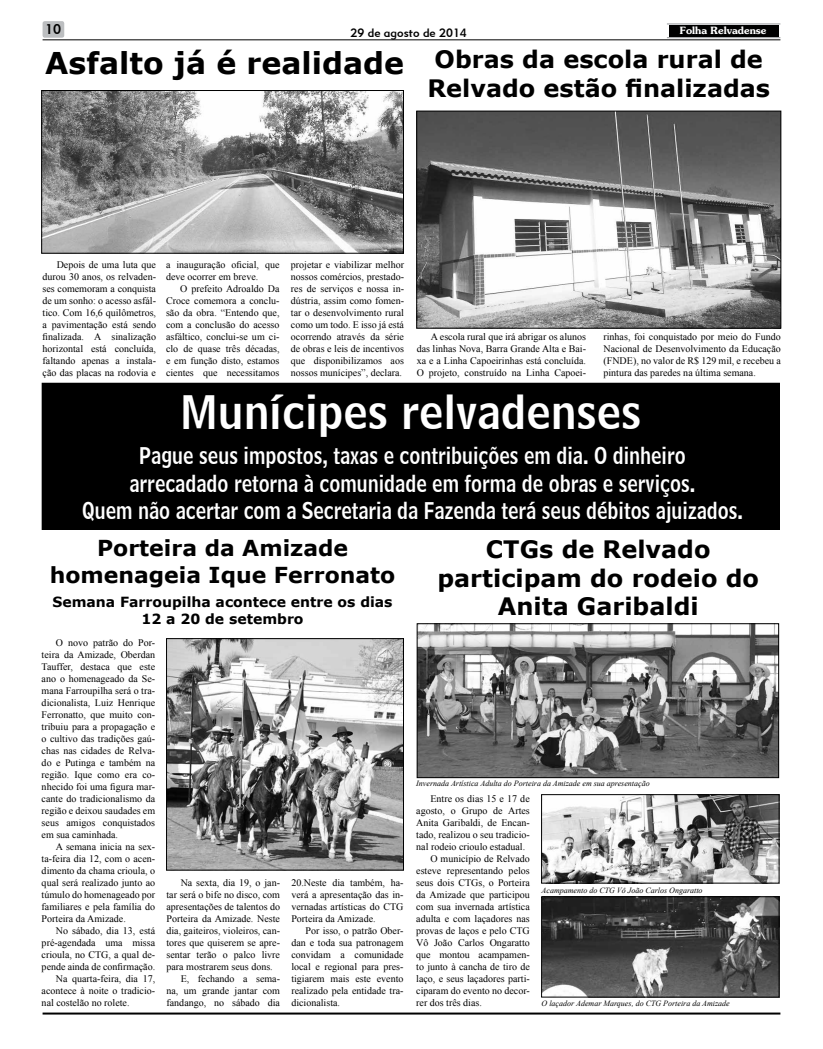
<style>
.page{position:relative;width:823px;height:1049px;background:#fff}
.page>*{position:absolute;margin:0;border:0;box-sizing:border-box;transform-origin:0 0}
.t1{font:46px "Bell Centennial BT Name And Number";color:#fff}
.t2{font:700 30px "Verdana";color:#000}
.t3{font:700 24px/28.8px "Verdana";color:#000;text-align:center}
.t4{font:23px/27.6px "Bell Centennial BT Name And Number";color:#fff;text-align:center;scale:.86 1}
.t5{font:700 22px/26.4px "Verdana";color:#000;text-align:center}
.t6{font:700 14px/16.8px "Verdana";color:#000;text-align:center}
.t7{font:14px "Geometric 415 BT Medium A";color:#000}
.t8{font:12px "Geometric 415 BT Medium A";color:#000}
.t9{font:10px/12px "Times New Roman";color:#000;text-align:justify}
.t10{font:700 10px "Southern";color:#fff}
.t11{font:italic 8px "Times New Roman";color:#000}
</style>
<div class="page">
<div style="left:43px;top:21px;width:21px;height:17px;background:#bcbec0;border-radius:2px"></div>
<hr style="left:43px;top:1012px;width:737px;height:2px;background:#000">
<hr style="left:43px;top:39px;width:737px;height:1px;background:#000">
<hr style="left:666px;top:23px;width:114px;height:1px;background:#939598">
<hr style="left:666px;top:37px;width:114px;height:1px;background:#939598">
<div style="left:668px;top:25px;width:109px;height:11px;background:#000"></div>
<img style="left:168px;top:640px;width:234px;height:228px">
<div style="left:166px;top:638px;width:238px;height:232px;border:1px solid #000"></div>
<img style="left:418px;top:625px;width:358px;height:151px">
<div style="left:416px;top:623px;width:362px;height:155px;border:1px solid #000"></div>
<img style="left:542px;top:796px;width:235px;height:85px">
<div style="left:540px;top:794px;width:239px;height:89px;border:1px solid #000"></div>
<img style="left:542px;top:898px;width:235px;height:97px">
<div style="left:540px;top:896px;width:239px;height:101px;border:1px solid #000"></div>
<div style="left:42px;top:383px;width:737px;height:146px;background:#000"></div>
<div style="left:42px;top:383px;width:737px;height:147px;border:1px solid #000"></div>
<img style="left:43px;top:92px;width:359px;height:160px">
<div style="left:41px;top:90px;width:363px;height:164px;border:1px solid #000"></div>
<img style="left:418px;top:113px;width:360px;height:214px">
<div style="left:416px;top:111px;width:364px;height:218px;border:1px solid #000"></div>
<h3 class="t7" style="left:45px;top:20px;width:18px">10</h3>
<p class="t8" style="left:350px;top:25px;width:118px">29 de agosto de 2014</p>
<p class="t10" style="left:679px;top:24px;width:88px">Folha Relvadense</p>
<h2 class="t2" style="left:45px;top:42px;width:360px">Asfalto já é realidade</h2>
<h3 class="t3" style="left:427px;top:44px;width:344px;text-align:left">Obras da escola rural de<br>Relvado estão finalizadas</h3>
<p class="t9" style="left:43px;top:258px;width:115px;text-indent:14px">Depois de uma luta que durou 30 anos, os relvaden&shy;ses comemoram a conquista de um sonho: o acesso asfál&shy;tico. Com 16,6 quilômetros, a pavimentação está sendo finalizada. A sinalização horizontal está concluída, faltando apenas a instala&shy;ção das placas na rodovia e</p>
<p class="t9" style="left:166px;top:258px;width:115px">a inauguração oficial, que deve ocorrer em breve.</p>
<p class="t9" style="left:166px;top:282px;width:115px;text-indent:14px">O prefeito Adroaldo Da Croce comemora a conclu&shy;são da obra. “Entendo que, com a conclusão do acesso asfáltico, conclui-se um ci&shy;clo de quase três décadas, e em função disto, estamos cientes que necessitamos</p>
<p class="t9" style="left:291px;top:258px;width:114px">projetar e viabilizar melhor nossos comércios, prestado&shy;res de serviços e nossa in&shy;dústria, assim como fomen&shy;tar o desenvolvimento rural como um todo. E isso já está ocorrendo através da série de obras e leis de incentivos que disponibilizamos aos nossos munícipes”, declara.</p>
<p class="t9" style="left:416px;top:330px;width:171px;text-indent:14px">A escola rural que irá abrigar os alunos das linhas Nova, Barra Grande Alta e Bai&shy;xa e a Linha Capoeirinhas está concluída.<br>O projeto, construído na Linha Capoei-</p>
<p class="t9" style="left:603px;top:330px;width:179px">rinhas, foi conquistado por meio do Fundo Nacional de Desenvolvimento da Educação (FNDE), no valor de R$ 129 mil, e recebeu a pintura das paredes na última semana.</p>
<h1 class="t1" style="left:180px;top:383px;width:463px">Munícipes relvadenses</h1>
<h3 class="t4" style="left:82px;top:441px;width:770px">Pague seus impostos, taxas e contribuições em dia. O dinheiro<br>arrecadado retorna à comunidade em forma de obras e serviços.<br>Quem não acertar com a Secretaria da Fazenda terá seus débitos ajuizados.</h3>
<h3 class="t5" style="left:50px;top:535px;width:347px">Porteira da Amizade homenageia Ique Ferronato</h3>
<h3 class="t6" style="left:52px;top:593px;width:341px">Semana Farroupilha acontece entre os dias<br>12 a 20 de setembro</h3>
<p class="t9" style="left:42px;top:636px;width:115px;text-indent:14px">O novo patrão do Por&shy;teira da Amizade, Oberdan Tauffer, destaca que este ano o homenageado da Se&shy;mana Farroupilha será o tra&shy;dicionalista, Luiz Henrique Ferronatto, que muito con&shy;tribuiu para a propagação e o cultivo das tradições gaú&shy;chas nas cidades de Relva&shy;do e Putinga e também na região. Ique como era co&shy;nhecido foi uma figura mar&shy;cante do tradicionalismo da região e deixou saudades em seus amigos conquistados em sua caminhada.</p>
<p class="t9" style="left:42px;top:840px;width:115px;text-indent:14px">A semana inicia na sex&shy;ta-feira dia 12, com o acen&shy;dimento da chama crioula, o qual será realizado junto ao túmulo do homenageado por familiares e pela família do Porteira da Amizade.</p>
<p class="t9" style="left:56px;top:924px;width:101px">No sábado, dia 13, está</p>
<p class="t9" style="left:42px;top:936px;width:115px">pré-agendada uma missa</p>
<p class="t9" style="left:42px;top:948px;width:115px">crioula, no CTG, a qual de-</p>
<p class="t9" style="left:42px;top:960px;width:115px">pende ainda de confirmação.</p>
<p class="t9" style="left:56px;top:972px;width:101px">Na quarta-feira, dia 17,</p>
<p class="t9" style="left:42px;top:984px;width:115px">acontece à noite o tradicio-</p>
<p class="t9" style="left:42px;top:996px;width:89px">nal costelão no rolete.</p>
<p class="t9" style="left:181px;top:876px;width:101px">Na sexta, dia 19, o jan-</p>
<p class="t9" style="left:166px;top:888px;width:115px">tar será o bife no disco, com</p>
<p class="t9" style="left:166px;top:900px;width:115px">apresentações de talentos do</p>
<p class="t9" style="left:166px;top:912px;width:115px">Porteira da Amizade. Neste</p>
<p class="t9" style="left:166px;top:924px;width:115px">dia, gaiteiros, violeiros, can-</p>
<p class="t9" style="left:166px;top:936px;width:115px">tores que quiserem se apre-</p>
<p class="t9" style="left:166px;top:948px;width:115px">sentar terão o palco livre</p>
<p class="t9" style="left:166px;top:960px;width:108px">para mostrarem seus dons.</p>
<p class="t9" style="left:181px;top:972px;width:101px">E, fechando a sema-</p>
<p class="t9" style="left:166px;top:984px;width:115px">na, um grande jantar com</p>
<p class="t9" style="left:166px;top:996px;width:115px">fandango, no sábado dia</p>
<p class="t9" style="left:291px;top:876px;width:113px">20.Neste dia também, ha&shy;verá a apresentação das in&shy;vernadas artísticas do CTG Porteira da Amizade.</p>
<p class="t9" style="left:291px;top:924px;width:113px;text-indent:14px">Por isso, o patrão Ober&shy;dan e toda sua patronagem convidam a comunidade local e regional para pres&shy;tigiarem mais este evento realizado pela entidade tra&shy;dicionalista.</p>
<h3 class="t3" style="left:437px;top:534px;width:323px">CTGs de Relvado participam do rodeio do<br>Anita Garibaldi</h3>
<p class="t11" style="left:416px;top:778px;width:235px">Invernada Artística Adulta do Porteira da Amizade em sua apresentação</p>
<p class="t9" style="left:430px;top:792px;width:101px">Entre os dias 15 e 17 de</p>
<p class="t9" style="left:416px;top:804px;width:115px">agosto, o Grupo de Artes</p>
<p class="t9" style="left:416px;top:816px;width:115px">Anita Garibaldi, de Encan-</p>
<p class="t9" style="left:416px;top:828px;width:115px">tado, realizou o seu tradicio-</p>
<p class="t9" style="left:416px;top:840px;width:110px">nal rodeio crioulo estadual.</p>
<p class="t9" style="left:430px;top:852px;width:101px">O município de Relvado</p>
<p class="t9" style="left:416px;top:864px;width:115px">esteve representando pelos</p>
<p class="t9" style="left:416px;top:876px;width:115px">seus dois CTGs, o Porteira</p>
<p class="t9" style="left:416px;top:888px;width:115px">da Amizade que participou</p>
<p class="t9" style="left:416px;top:900px;width:115px">com sua invernada artística</p>
<p class="t9" style="left:416px;top:912px;width:115px">adulta e com laçadores nas</p>
<p class="t9" style="left:416px;top:924px;width:115px">provas de laços e pelo CTG</p>
<p class="t9" style="left:416px;top:936px;width:115px">Vô João Carlos Ongaratto</p>
<p class="t9" style="left:416px;top:948px;width:115px">que montou acampamen-</p>
<p class="t9" style="left:416px;top:960px;width:115px">to junto à cancha de tiro de</p>
<p class="t9" style="left:416px;top:972px;width:115px">laço, e seus laçadores parti-</p>
<p class="t9" style="left:416px;top:984px;width:115px">ciparam do evento no decor-</p>
<p class="t9" style="left:416px;top:996px;width:67px">rer dos três dias.</p>
<p class="t11" style="left:541px;top:884px;width:162px">Acampamento do CTG Vô João Carlos Ongaratto</p>
<p class="t11" style="left:541px;top:997px;width:190px">O laçador Ademar Marques, do CTG Porteira da Amizade</p>
</div>
